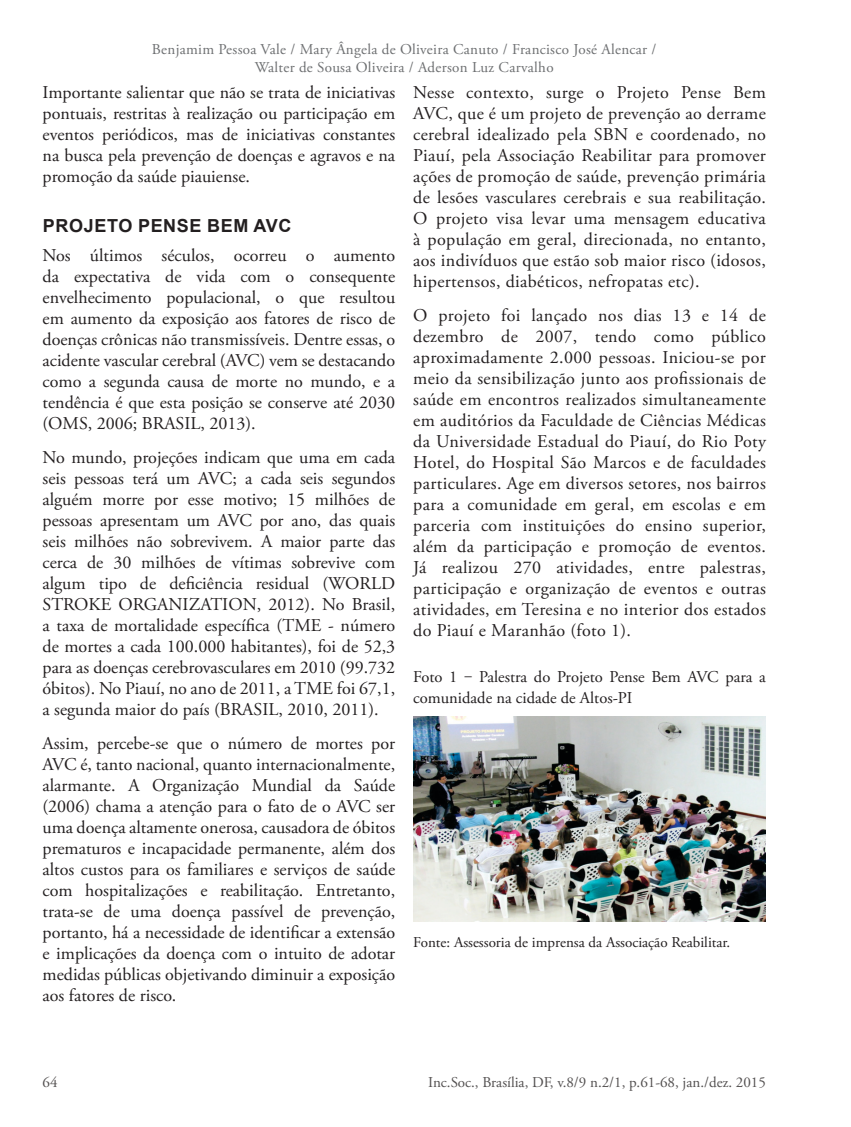
<style>
.page{position:relative;width:851px;height:1127px;background:#fff}
.page>*{position:absolute;margin:0;border:0;box-sizing:border-box;transform-origin:0 0}
.Corpo_de_Texto{font:18px/21px "Adobe Garamond Pro";color:#231f20;text-align:justify}
.Ci_Inf__Seção_de_art{font:700 18px "Arial";letter-spacing:.035em;color:#231f20}
.Ci_Inf__Título_image{font:16.5px/21px "Adobe Garamond Pro";color:#231f20}
.t1{font:15px/18px "Adobe Garamond Pro";letter-spacing:.02em;color:#6d6f71;text-align:center}
.t2{font:15px "Adobe Garamond Pro";color:#535050}
.Fonte{font:15px "Adobe Garamond Pro";color:#231f20}
</style>
<div class="page">
<img style="left:413px;top:716px;width:352px;height:205px">
<p class="t1" style="left:152px;top:41px;width:506px">Benjamim Pessoa Vale / Mary Ângela de Oliveira Canuto / Francisco José Alencar /<br>Walter de Sousa Oliveira / Aderson Luz Carvalho</p>
<p class="Corpo_de_Texto" style="left:43px;top:83px;width:354px">Importante salientar que não se trata de iniciativas pontuais, restritas à realização ou participação em eventos periódicos, mas de iniciativas constantes na busca pela prevenção de doenças e agravos e na promoção da saúde piauiense.</p>
<p class="Ci_Inf__Seção_de_art" style="left:43px;top:213px;width:250px">PROJETO PENSE BEM AVC</p>
<p class="Corpo_de_Texto" style="left:43px;top:246px;width:354px">Nos últimos séculos, ocorreu o aumento da expectativa de vida com o consequente envelhecimento populacional, o que resultou em aumento da exposição aos fatores de risco de doenças crônicas não transmissíveis. Dentre essas, o acidente vascular cerebral (AVC) vem se destacando como a segunda causa de morte no mundo, e a tendência é que esta posição se conserve até 2030 (OMS, 2006; BRASIL, 2013).</p>
<p class="Corpo_de_Texto" style="left:43px;top:447px;width:354px">No mundo, projeções indicam que uma em cada seis pessoas terá um AVC; a cada seis segundos alguém morre por esse motivo; 15 milhões de pessoas apresentam um AVC por ano, das quais seis milhões não sobrevivem. A maior parte das cerca de 30 milhões de vítimas sobrevive com algum tipo de deficiência residual (WORLD STROKE ORGANIZATION, 2012). No Brasil, a taxa de mortalidade específica (TME - número de mortes a cada 100.000 habitantes), foi de 52,3 para as doenças cerebrovasculares em 2010 (99.732 óbitos). No Piauí, no ano de 2011, a TME foi 67,1, a segunda maior do país (BRASIL, 2010, 2011).</p>
<p class="Corpo_de_Texto" style="left:43px;top:733px;width:354px">Assim, percebe-se que o número de mortes por AVC é, tanto nacional, quanto internacionalmente, alarmante. A Organização Mundial da Saúde (2006) chama a atenção para o fato de o AVC ser uma doença altamente onerosa, causadora de óbitos prematuros e incapacidade permanente, além dos altos custos para os familiares e serviços de saúde com hospitalizações e reabilitação. Entretanto, trata-se de uma doença passível de prevenção, portanto, há a necessidade de identificar a extensão e implicações da doença com o intuito de adotar medidas públicas objetivando diminuir a exposição aos fatores de risco.</p>
<p class="Corpo_de_Texto" style="left:413px;top:83px;width:354px">Nesse contexto, surge o Projeto Pense Bem AVC, que é um projeto de prevenção ao derrame cerebral idealizado pela SBN e coordenado, no Piauí, pela Associação Reabilitar para promover ações de promoção de saúde, prevenção primária de lesões vasculares cerebrais e sua reabilitação.<br>O projeto visa levar uma mensagem educativa à população em geral, direcionada, no entanto, aos indivíduos que estão sob maior risco (idosos, hipertensos, diabéticos, nefropatas etc).</p>
<p class="Corpo_de_Texto" style="left:413px;top:305px;width:354px">O projeto foi lançado nos dias 13 e 14 de dezembro de 2007, tendo como público aproximadamente 2.000 pessoas. Iniciou-se por meio da sensibilização junto aos profissionais de saúde em encontros realizados simultaneamente em auditórios da Faculdade de Ciências Médicas da Universidade Estadual do Piauí, do Rio Poty Hotel, do Hospital São Marcos e de faculdades particulares. Age em diversos setores, nos bairros para a comunidade em geral, em escolas e em parceria com instituições do ensino superior, além da participação e promoção de eventos.<br>Já realizou 270 atividades, entre palestras, participação e organização de eventos e outras atividades, em Teresina e no interior dos estados do Piauí e Maranhão (foto 1).</p>
<p class="Ci_Inf__Título_image" style="left:413px;top:667px;width:354px">Foto 1 ‒ Palestra do Projeto Pense Bem AVC para a comunidade na cidade de Altos-PI</p>
<p class="Fonte" style="left:413px;top:933px;width:318px">Fonte: Assessoria de imprensa da Associação Reabilitar.</p>
<p class="t2" style="left:43px;top:1073px;width:16px">64</p>
<p class="t2" style="left:428px;top:1073px;width:339px">Inc.Soc., Brasília, DF, v.8/9 n.2/1, p.61-68, jan./dez. 2015</p>
</div>
